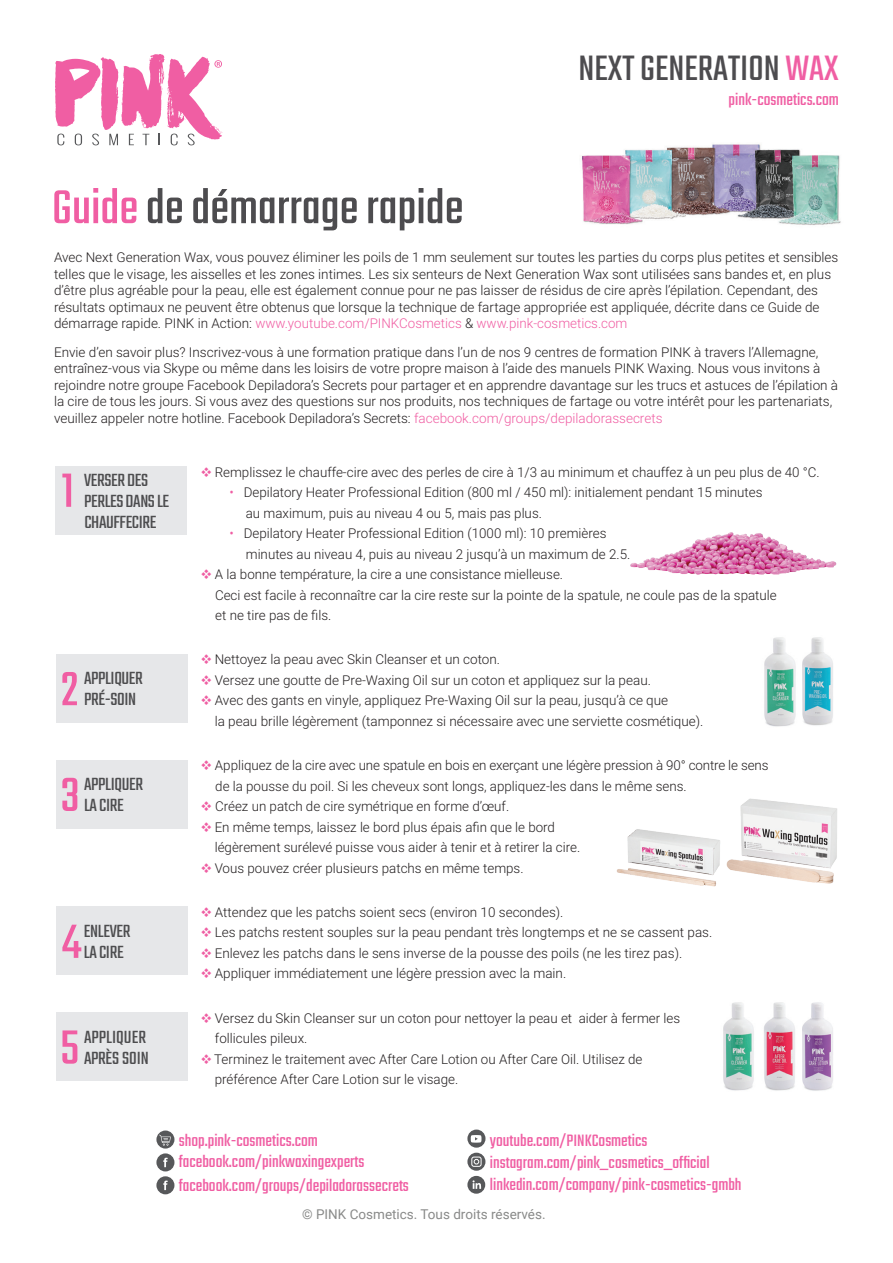
<style>
.page{position:relative;width:893px;height:1263px;background:#fff}
.page>*{position:absolute;margin:0;border:0;box-sizing:border-box;transform-origin:0 0}
.t1{font:53.1px "Teko";color:#f05ea3}
.t2{font:52.5px "Teko";color:#4d4c4f}
.t3{font:39px "Teko";color:#4d4c4f}
.t4{font:19.5px/21px "Teko";letter-spacing:-.02em;color:#4d4d4f}
.t5{font:19.5px/21px "Teko";color:#4d4d4f}
.t6{font:18.3px/22.2px "Teko";color:#f05ea3}
.t7{font:300 13.5px/20.4px "Roboto";color:#231f20}
.t8{font:13.5px "Roboto";color:#898a89}
.s1{color:#f05ea3}
.s2{color:#ef5ea3}
</style>
<div class="page">
<img style="left:582px;top:144px;width:259px;height:81px">
<svg style="left:55px;top:54px;width:167px;height:91px"></svg>
<img style="left:764px;top:1002px;width:69px;height:89px">
<img style="left:723px;top:1002px;width:31px;height:89px">
<img style="left:616px;top:829px;width:104px;height:58px">
<img style="left:726px;top:798px;width:111px;height:86px">
<img style="left:630px;top:532px;width:207px;height:43px">
<img style="left:764px;top:637px;width:69px;height:90px">
<div style="left:55px;top:466px;width:132px;height:68px;background:#e6e7e9"></div>
<div style="left:56px;top:655px;width:132px;height:68px;background:#e6e7e9"></div>
<div style="left:56px;top:760px;width:132px;height:68px;background:#e6e7e9"></div>
<div style="left:56px;top:907px;width:132px;height:68px;background:#e6e7e9"></div>
<div style="left:56px;top:1013px;width:132px;height:68px;background:#e6e7e9"></div>
<div style="left:156px;top:1176px;width:18px;height:18px;background:#57585a;border-radius:50%"></div>
<svg style="left:163px;top:1180px;width:5px;height:10px"></svg>
<div style="left:156px;top:1153px;width:18px;height:18px;background:#57585a;border-radius:50%"></div>
<svg style="left:163px;top:1158px;width:5px;height:9px"></svg>
<svg style="left:156px;top:1130px;width:18px;height:18px"></svg>
<svg style="left:159px;top:1135px;width:12px;height:10px"></svg>
<div style="left:467px;top:1176px;width:18px;height:18px;background:#57585a;border-radius:50%"></div>
<svg style="left:472px;top:1180px;width:10px;height:9px"></svg>
<svg style="left:467px;top:1129px;width:18px;height:19px"></svg>
<svg style="left:471px;top:1135px;width:10px;height:8px"></svg>
<div style="left:467px;top:1153px;width:18px;height:18px;background:#57585a;border-radius:50%"></div>
<svg style="left:471px;top:1156px;width:11px;height:11px"></svg>
<h2 class="t2" style="left:52px;top:178px;width:413px"><span class="s1">Guide</span> de démarrage rapide</h2>
<h3 class="t3" style="left:578px;top:46px;width:262px">NEXT GENERATION <span class="s1">WAX</span></h3>
<h3 class="t6" style="left:729px;top:90px;width:112px">pink-cosmetics.com</h3>
<p class="t7" style="left:54px;top:249px;width:786px;line-height:16.5px">Avec Next Generation Wax, vous pouvez éliminer les poils de 1 mm seulement sur toutes les parties du corps plus petites et sensibles telles que le visage, les aisselles et les zones intimes. Les six senteurs de Next Generation Wax sont utilisées sans bandes et, en plus d’être plus agréable pour la peau, elle est également connue pour ne pas laisser de résidus de cire après l’épilation. Cependant, des résultats optimaux ne peuvent être obtenus que lorsque la technique de fartage appropriée est appliquée, décrite dans ce Guide de démarrage rapide. PINK in Action: <span class="s1">www.youtube.com/PINKCosmetics</span> &amp; <span class="s1">www.pink-cosmetics.com</span></p>
<p class="t7" style="left:54px;top:343px;width:786px;line-height:16.5px">Envie d’en savoir plus? Inscrivez-vous à une formation pratique dans l’un de nos 9 centres de formation PINK à travers l’Allemagne, entraînez-vous via Skype ou même dans les loisirs de votre propre maison à l’aide des manuels PINK Waxing. Nous vous invitons à rejoindre notre groupe Facebook Depiladora’s Secrets pour partager et en apprendre davantage sur les trucs et astuces de l’épilation à la cire de tous les jours. Si vous avez des questions sur nos produits, nos techniques de fartage ou votre intérêt pour les partenariats, veuillez appeler notre hotline. Facebook Depiladora’s Secrets: <span class="s1">facebook.com/groups/depiladorassecrets</span></p>
<h1 class="t1" style="left:61px;top:461px;width:14px">1</h1>
<h3 class="t4" style="left:84px;top:471px;width:87px">VERSER DES<br>PERLES DANS LE<br>CHAUFFECIRE</h3>
<h1 class="t1" style="left:61px;top:659px;width:19px">2</h1>
<h3 class="t4" style="left:84px;top:669px;width:60px">APPLIQUER<br>PRÉ-SOIN</h3>
<h1 class="t1" style="left:61px;top:765px;width:21px">3</h1>
<h3 class="t4" style="left:84px;top:775px;width:60px">APPLIQUER<br>LA CIRE</h3>
<h1 class="t1" style="left:62px;top:912px;width:21px">4</h1>
<h3 class="t4" style="left:84px;top:922px;width:48px">ENLEVER<br>LA CIRE</h3>
<h1 class="t1" style="left:60px;top:1018px;width:20px">5</h1>
<h3 class="t5" style="left:84px;top:1027px;width:66px">APPLIQUER<br>APRÈS SOIN</h3>
<p class="t7" style="left:200px;top:461px;width:621px"><span class="s2">❖</span> Remplissez le chauffe-cire avec des perles de cire à 1/3 au minimum et chauffez à un peu plus de 40 °C.</p>
<p class="t7" style="left:246px;top:482px;width:518px;text-indent:-16px"><span class="s2">•</span> Depilatory Heater Professional Edition (800 ml / 450 ml): initialement pendant 15 minutes au maximum, puis au niveau 4 ou 5, mais pas plus.</p>
<p class="t7" style="left:246px;top:523px;width:386px;text-indent:-16px"><span class="s2">•</span> Depilatory Heater Professional Edition (1000 ml): 10 premières minutes au niveau 4, puis au niveau 2 jusqu’à un maximum de 2.5.</p>
<p class="t7" style="left:215px;top:564px;width:563px;text-indent:-15px"><span class="s2">❖</span> A la bonne température, la cire a une consistance mielleuse.<br>Ceci est facile à reconnaître car la cire reste sur la pointe de la spatule, ne coule pas de la spatule et ne tire pas de fils.</p>
<p class="t7" style="left:200px;top:649px;width:301px"><span class="s2">❖</span> Nettoyez la peau avec Skin Cleanser et un coton.</p>
<p class="t7" style="left:200px;top:669px;width:452px"><span class="s2">❖</span> Versez une goutte de Pre-Waxing Oil sur un coton et appliquez sur la peau.</p>
<p class="t7" style="left:215px;top:690px;width:490px;text-indent:-14px"><span class="s2">❖</span> Avec des gants en vinyle, appliquez Pre-Waxing Oil sur la peau, jusqu’à ce que<br>la peau brille légèrement (tamponnez si nécessaire avec une serviette cosmétique).</p>
<p class="t7" style="left:215px;top:755px;width:555px;text-indent:-15px"><span class="s2">❖</span> Appliquez de la cire avec une spatule en bois en exerçant une légère pression à 90° contre le sens de la pousse du poil. Si les cheveux sont longs, appliquez-les dans le même sens.</p>
<p class="t7" style="left:200px;top:796px;width:310px"><span class="s2">❖</span> Créez un patch de cire symétrique en forme d’œuf.</p>
<p class="t7" style="left:215px;top:816px;width:367px;text-indent:-14px"><span class="s2">❖</span> En même temps, laissez le bord plus épais afin que le bord légèrement surélevé puisse vous aider à tenir et à retirer la cire.</p>
<p class="t7" style="left:200px;top:857px;width:325px"><span class="s2">❖</span> Vous pouvez créer plusieurs patchs en même temps.</p>
<p class="t7" style="left:200px;top:901px;width:365px"><span class="s2">❖</span> Attendez que les patchs soient secs (environ 10 secondes).</p>
<p class="t7" style="left:200px;top:922px;width:513px"><span class="s2">❖</span> Les patchs restent souples sur la peau pendant très longtemps et ne se cassent pas.</p>
<p class="t7" style="left:200px;top:942px;width:483px"><span class="s2">❖</span> Enlevez les patchs dans le sens inverse de la pousse des poils (ne les tirez pas).</p>
<p class="t7" style="left:200px;top:963px;width:367px"><span class="s2">❖</span> Appliquer immédiatement une légère pression avec la main.</p>
<p class="t7" style="left:215px;top:1007px;width:467px;text-indent:-15px"><span class="s2">❖</span> Versez du Skin Cleanser sur un coton pour nettoyer la peau et aider à fermer les follicules pileux.</p>
<p class="t7" style="left:215px;top:1048px;width:429px;text-indent:-15px"><span class="s2">❖</span> Terminez le traitement avec After Care Lotion ou After Care Oil. Utilisez de préférence After Care Lotion sur le visage.</p>
<h3 class="t6" style="left:179px;top:1130px;width:141px">shop.pink-cosmetics.com</h3>
<h3 class="t6" style="left:490px;top:1130px;width:253px">youtube.com/PINKCosmetics instagram.com/pink_cosmetics_official linkedin.com/company/pink-cosmetics-gmbh</h3>
<h3 class="t6" style="left:179px;top:1152px;width:187px">facebook.com/pinkwaxingexperts</h3>
<h3 class="t6" style="left:179px;top:1175px;width:232px">facebook.com/groups/depiladorassecrets</h3>
<p class="t8" style="left:302px;top:1205px;width:245px">© PINK Cosmetics. Tous droits réservés.</p>
</div>
